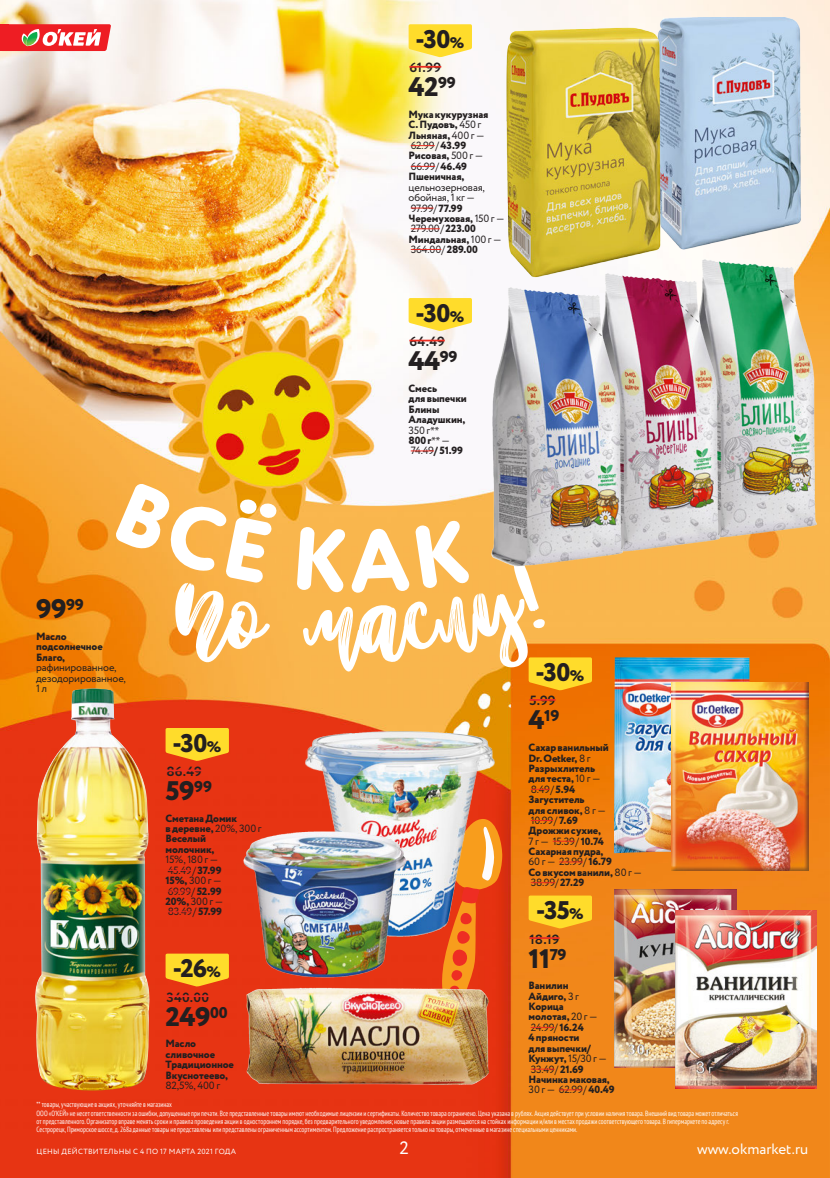
<style>
.page{position:relative;width:830px;height:1178px;background:#fff}
.page>*{position:absolute;margin:0;border:0;box-sizing:border-box;transform-origin:0 0}
.PrTag_RedPrice{font:800 26.85px "Circe";letter-spacing:-.02em;color:#231f20;scale:1.04 1}
.БОНУСЫ{font:800 25.5px "Circe";letter-spacing:-.03em;color:#231f20}
.t1{font:18px "Circe";color:#fff}
.PrTag_RedPrice-2{font:800 15.6px "Circe";color:#231f20;scale:1.04 1}
.t2{font:15px "Circe";color:#fff}
.PrTag_BlackPrice{font:700 13.35px "Circe";letter-spacing:.015em;color:#231f20;scale:1.04 1}
.Product-Name{font:800 10.5px/10.5px "Circe";letter-spacing:-.01em;color:#231f20}
.Product-Name-2{font:10.5px/10.5px "Circe";letter-spacing:-.015em;color:#231f20}
.t3{font:condensed 7.5px/8.4px "PT Sans";letter-spacing:.005em;color:#fff;scale:.9 1}
.t4{font:7.5px "Circe";letter-spacing:.03em;color:#fff}
.s1{font-size:15.3px}
.s2{font-weight:400}
.s3{font-weight:800}
.s4{font-family:"Myriad Pro";font-weight:400}
.s5{font-size:26.85px}
</style>
<div class="page">
<img style="left:0;top:0;width:829px;height:1178px">
<svg style="left:441px;top:818px;width:61px;height:201px;background:#ea5315"></svg>
<div style="left:0;top:24px;width:9px;height:27px;background:#ee1d23"></div>
<svg style="left:9px;top:24px;width:102px;height:27px"></svg>
<svg style="left:115px;top:483px;width:162px;height:180px"></svg>
<img style="left:613px;top:657px;width:136px;height:196px">
<img style="left:671px;top:682px;width:136px;height:189px">
<svg style="left:530px;top:789px;width:19px;height:1px"></svg>
<svg style="left:530px;top:820px;width:23px;height:1px"></svg>
<svg style="left:552px;top:841px;width:22px;height:1px"></svg>
<svg style="left:559px;top:861px;width:23px;height:1px"></svg>
<svg style="left:530px;top:882px;width:25px;height:1px"></svg>
<hr style="left:529px;top:699px;width:26px;height:2px;background:#ed2d22">
<svg style="left:297px;top:520px;width:294px;height:170px"></svg>
<img style="left:670px;top:254px;width:151px;height:298px">
<img style="left:634px;top:263px;width:97px;height:303px">
<img style="left:485px;top:277px;width:149px;height:295px">
<svg style="left:410px;top:450px;width:24px;height:1px"></svg>
<hr style="left:409px;top:340px;width:35px;height:1px;background:#ed2d22">
<svg style="left:408px;top:298px;width:63px;height:33px;background:#fedf46"></svg>
<img style="left:670px;top:17px;width:137px;height:235px">
<img style="left:495px;top:17px;width:175px;height:262px">
<svg style="left:410px;top:145px;width:24px;height:1px"></svg>
<svg style="left:410px;top:166px;width:25px;height:1px"></svg>
<svg style="left:410px;top:208px;width:23px;height:1px"></svg>
<svg style="left:410px;top:228px;width:29px;height:1px"></svg>
<hr style="left:410px;top:249px;width:31px;height:1px;background:#ed2d22">
<hr style="left:409px;top:66px;width:32px;height:2px;background:#ed2d22">
<svg style="left:408px;top:24px;width:63px;height:33px;background:#fedf40"></svg>
<img style="left:613px;top:889px;width:122px;height:178px">
<img style="left:674px;top:910px;width:141px;height:178px">
<svg style="left:530px;top:1027px;width:24px;height:1px"></svg>
<svg style="left:530px;top:1069px;width:24px;height:1px"></svg>
<svg style="left:558px;top:1089px;width:24px;height:1px"></svg>
<hr style="left:529px;top:937px;width:30px;height:2px;background:#ed2d22">
<svg style="left:528px;top:895px;width:63px;height:33px;background:#fdd028"></svg>
<hr style="left:166px;top:995px;width:43px;height:2px;background:#ed2d22">
<svg style="left:165px;top:953px;width:64px;height:34px;background:#fbc027"></svg>
<img style="left:245px;top:985px;width:243px;height:100px">
<img style="left:306px;top:731px;width:188px;height:206px">
<img style="left:241px;top:829px;width:167px;height:151px">
<svg style="left:168px;top:870px;width:23px;height:1px"></svg>
<svg style="left:168px;top:891px;width:23px;height:1px"></svg>
<svg style="left:168px;top:911px;width:24px;height:1px"></svg>
<hr style="left:166px;top:769px;width:36px;height:2px;background:#ed2d22">
<svg style="left:165px;top:728px;width:64px;height:33px;background:#fbc527"></svg>
<img style="left:35px;top:688px;width:114px;height:404px">
<p class="БОНУСЫ" style="left:415px;top:22px;width:50px">-30<span class="s1">%</span></p>
<p class="PrTag_BlackPrice" style="left:409px;top:59px;width:32px">61.99</p>
<p class="PrTag_RedPrice" style="left:408px;top:69px;width:47px">42<sup>99</sup></p>
<p class="Product-Name" style="left:408px;top:110px;width:81px">Мука кукурузная<br>С. Пудовъ, <span class="s2">450 г</span></p>
<p class="Product-Name" style="left:408px;top:130px;width:77px">Льняная, <span class="s2">400 г —</span></p>
<p class="Product-Name-2" style="left:410px;top:141px;width:57px">62.99/ <span class="s3">43.99</span></p>
<p class="Product-Name" style="left:408px;top:151px;width:76px">Рисовая, <span class="s2">500 г —</span></p>
<p class="Product-Name-2" style="left:410px;top:161px;width:58px">66.99/ <span class="s3">46.49</span></p>
<p class="Product-Name-2" style="left:408px;top:172px;width:78px"><span class="s3">Пшеничная, </span>цельнозерновая, обойная, 1 кг —</p>
<p class="Product-Name-2" style="left:410px;top:203px;width:53px">97.99/ <span class="s3">77.99</span></p>
<p class="Product-Name" style="left:408px;top:214px;width:98px">Черемуховая, <span class="s2">150 г —</span></p>
<p class="Product-Name-2" style="left:410px;top:224px;width:67px">279.00/ <span class="s3">223.00</span></p>
<p class="Product-Name" style="left:408px;top:234px;width:95px">Миндальная, <span class="s2">100 г —</span></p>
<p class="Product-Name-2" style="left:410px;top:245px;width:69px">364.00/ <span class="s3">289.00</span></p>
<p class="БОНУСЫ" style="left:415px;top:296px;width:50px">-30<span class="s1">%</span></p>
<p class="PrTag_BlackPrice" style="left:409px;top:333px;width:35px">64.49</p>
<p class="PrTag_RedPrice" style="left:408px;top:343px;width:49px">44<sup>99</sup></p>
<p class="PrTag_RedPrice" style="left:36px;top:591px;width:47px">99<sup>99</sup></p>
<p class="Product-Name-2" style="left:36px;top:631px;width:91px"><span class="s3">Масло подсолнечное<br>Благо, </span>рафинированное, дезодорированное,<br>1 л</p>
<p class="БОНУСЫ" style="left:172px;top:726px;width:50px">-30<span class="s1">%</span></p>
<p class="PrTag_BlackPrice" style="left:166px;top:762px;width:36px">86.49</p>
<p class="PrTag_RedPrice" style="left:165px;top:773px;width:46px">59<sup>99</sup></p>
<p class="Product-Name" style="left:165px;top:813px;width:97px">Сметана Домик<br>в деревне, <span class="s2">20%, 300 г</span></p>
<p class="Product-Name" style="left:165px;top:834px;width:54px">Веселый молочник,<br><span class="s2">15%, 180 г —</span></p>
<p class="Product-Name-2" style="left:168px;top:865px;width:55px">45.49/ <span class="s3">37.99</span></p>
<p class="Product-Name-2" style="left:165px;top:875px;width:57px"><span class="s3">15%,</span> 300 г —</p>
<p class="Product-Name-2" style="left:168px;top:886px;width:55px">69.99/ <span class="s3">52.99</span></p>
<p class="Product-Name-2" style="left:165px;top:896px;width:59px"><span class="s3">20%,</span> 300 г —</p>
<p class="Product-Name-2" style="left:168px;top:907px;width:56px">83.49/ <span class="s3">57.99</span></p>
<p class="БОНУСЫ" style="left:173px;top:951px;width:50px">-26<span class="s1">%</span></p>
<p class="PrTag_BlackPrice" style="left:166px;top:988px;width:43px">340.00</p>
<p class="PrTag_RedPrice" style="left:165px;top:998px;width:61px">249<sup>00</sup></p>
<p class="Product-Name" style="left:165px;top:1039px;width:70px">Масло сливочное<br>Традиционное<br>Вкуснотеево,<br><span class="s2">82,5%, 400 г</span></p>
<p class="Product-Name" style="left:408px;top:383px;width:60px">Смесь<br>для выпечки<br>Блины<br>Аладушкин,<br><span class="s2">350 г</span><span class="s4">**</span></p>
<p class="Product-Name" style="left:408px;top:436px;width:43px">800 г<span class="s4">**</span><span class="s2">—</span></p>
<p class="Product-Name" style="left:410px;top:446px;width:54px"><span class="s2">74.49</span>/ 51.99</p>
<p class="БОНУСЫ" style="left:535px;top:655px;width:50px">-30<span class="s1">%</span></p>
<p class="PrTag_BlackPrice" style="left:529px;top:692px;width:27px">5.99</p>
<p class="PrTag_RedPrice-2" style="left:528px;top:705px;width:31px"><span class="s5">4</span>19</p>
<p class="Product-Name" style="left:528px;top:743px;width:82px">Сахар ванильный<br>Dr. Oetker, <span class="s2">8 г</span></p>
<p class="Product-Name" style="left:528px;top:763px;width:73px">Разрыхлитель для теста, <span class="s2">10 г —</span></p>
<p class="Product-Name-2" style="left:530px;top:784px;width:46px">8.49/ <span class="s3">5.94</span></p>
<p class="Product-Name" style="left:528px;top:795px;width:79px">Загуститель<br>для сливок, <span class="s2">8 г —</span></p>
<p class="Product-Name-2" style="left:530px;top:815px;width:49px">10.99/ <span class="s3">7.69</span></p>
<p class="Product-Name" style="left:528px;top:826px;width:77px">Дрожжи сухие,<br><span class="s2">7 г — 15.39/</span> 10.74</p>
<p class="Product-Name" style="left:528px;top:847px;width:85px">Сахарная пудра,<br><span class="s2">60 г — 23.99/</span> 16.79</p>
<p class="Product-Name" style="left:528px;top:867px;width:115px">Со вкусом ванили, <span class="s2">80 г —</span></p>
<p class="Product-Name-2" style="left:530px;top:878px;width:55px">38.99/ <span class="s3">27.29</span></p>
<p class="БОНУСЫ" style="left:536px;top:893px;width:49px">-35<span class="s1">%</span></p>
<p class="PrTag_BlackPrice" style="left:529px;top:930px;width:31px">18.19</p>
<p class="PrTag_RedPrice" style="left:528px;top:940px;width:38px">11<sup>79</sup></p>
<p class="Product-Name" style="left:528px;top:981px;width:52px">Ванилин<br>Айдиго, <span class="s2">3 г</span></p>
<p class="Product-Name" style="left:528px;top:1002px;width:70px">Корица молотая, <span class="s2">20 г —</span></p>
<p class="Product-Name-2" style="left:530px;top:1022px;width:54px">24.99/ <span class="s3">16.24</span></p>
<p class="Product-Name" style="left:528px;top:1033px;width:80px">4 пряности<br>для выпечки/<br>Кунжут, <span class="s2">15/30 г —</span></p>
<p class="Product-Name-2" style="left:530px;top:1064px;width:54px">33.49/ <span class="s3">21.69</span></p>
<p class="Product-Name" style="left:528px;top:1074px;width:87px">Начинка маковая,<br><span class="s2">30 г — 62.99/</span> 40.49</p>
<p class="t3" style="left:37px;top:1100px;width:780px">** товары, участвующие в акциях, уточняйте в магазинах<br>ООО «О’КЕЙ» не несет ответственности за ошибки, допущенные при печати. Все представленные товары имеют необходимые лицензии и сертификаты. Количество товара ограничено. Цена указана в рублях. Акция действует при условии наличия товара. Внешний вид товара может отличаться от представленного. Организатор вправе менять сроки и правила проведения акции в одностороннем порядке, без предварительного уведомления; новые правила акции размещаются на стойках информации и/или в местах продажи соответствующего товара. В гипермаркете по адресу г.<br>Сестрорецк, Приморское шоссе, д. 268а данные товары не представлены или представлены ограниченным ассортиментом. Предложение распространяется только на товары, отмеченные в магазине специальными ценниками.</p>
<p class="t4" style="left:37px;top:1146px;width:201px">ЦЕНЫ ДЕЙСТВИТЕЛЬНЫ С 4 ПО 17 МАРТА 2021 ГОДА</p>
<h3 class="t1" style="left:399px;top:1135px;width:11px">2</h3>
<h3 class="t2" style="left:696px;top:1139px;width:113px">www.okmarket.ru</h3>
</div>
